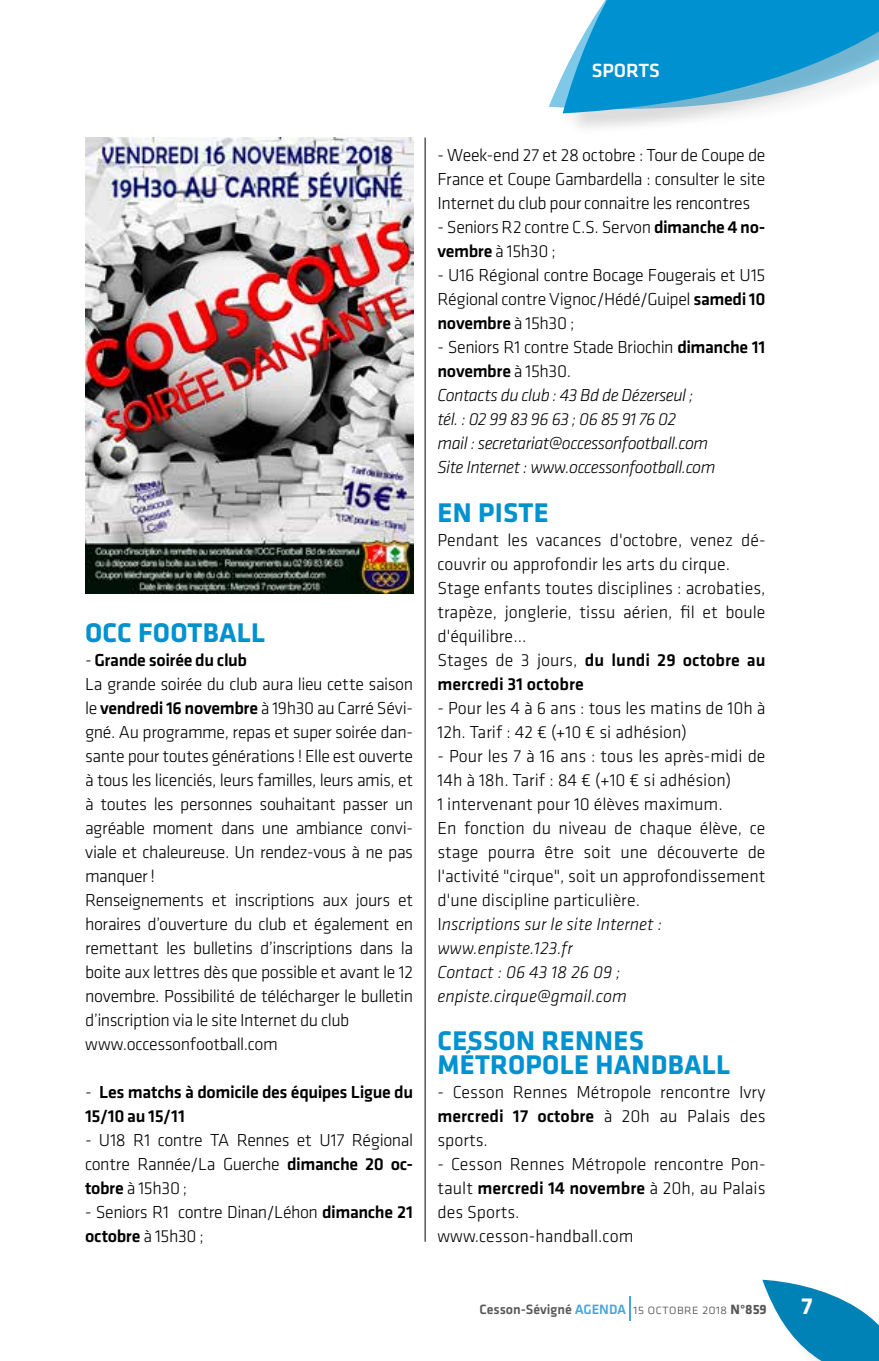
<style>
.page{position:relative;width:879px;height:1361px;background:#fff}
.page>*{position:absolute;margin:0;border:0;box-sizing:border-box;transform-origin:0 0}
.t1{font:700 28px/24px "Klavika";letter-spacing:.01em;color:#0092d0}
.t2{font:700 24px "Klavika";color:#fff}
.t3{font:500 19.8px "Klavika";color:#fff}
.t4{font:300 18px/24px "Klavika";letter-spacing:-.015em;color:#000}
.t5{font:italic 300 18px/24px "Klavika";letter-spacing:-.03em;color:#000}
.t6{font:500 18px/24px "Klavika";letter-spacing:-.02em;color:#000}
.t7{font:500 14px "Klavika";color:#57585a}
.s1{font-style:italic}
.s2{font-weight:500}
.s3{font-weight:300;font-style:italic}
.s4{font-style:normal}
.s5{font-weight:500;font-style:normal}
.s6{color:#49a6d8}
.s7{font-family:"Klavika Light Caps SC";font-weight:400}
.s8{font-weight:700}
</style>
<div class="page">
<svg style="left:549px;top:0;width:330px;height:123px"></svg>
<svg style="left:762px;top:1279px;width:117px;height:82px"></svg>
<svg style="left:629px;top:1296px;width:1px;height:24px"></svg>
<hr style="left:425px;top:137px;width:1px;height:1104px;background:#000">
<img style="left:85px;top:137px;width:328px;height:456px">
<p class="t3" style="left:592px;top:57px;width:70px">SPORTS</p>
<h1 class="t1" style="left:85px;top:619px;width:182px">OCC FOOTBALL</h1>
<p class="t4" style="left:85px;top:647px;width:330px"><span class="s1">-</span> <span class="s2">Grande soirée du club<br></span>La grande soirée du club aura lieu cette saison le <span class="s2">vendredi 16 novembre</span> à 19h30 au Carré Sévi&shy;gné. Au programme, repas et super soirée dan&shy;sante pour toutes générations ! Elle est ouverte à tous les licenciés, leurs familles, leurs amis, et à toutes les personnes souhaitant passer un agréable moment dans une ambiance convi&shy;viale et chaleureuse. Un rendez-vous à ne pas manquer !<br>Renseignements et inscriptions aux jours et horaires d’ouverture du club et également en remettant les bulletins d’inscriptions dans la boite aux lettres dès que possible et avant le 12 novembre. Possibilité de télécharger le bulletin d’inscription via le site Internet du club www.occessonfootball.com</p>
<p class="t6" style="left:85px;top:1079px;width:330px"><span class="s3">-</span> Les matchs à domicile des équipes Ligue du<br>15/10 au 15/11</p>
<p class="t4" style="left:85px;top:1127px;width:330px;text-align:justify"><span class="s1">-</span> U18 R1 contre TA Rennes et U17 Régional contre Rannée/La Guerche <span class="s2">dimanche 20 oc&shy;tobre</span> à 15h30 ;</p>
<p class="t4" style="left:85px;top:1199px;width:329px">- Seniors R1 contre Dinan/Léhon <span class="s2">dimanche 21 octobre</span> à 15h30 ;</p>
<p class="t4" style="left:437px;top:143px;width:329px;text-align:justify">- Week-end 27 et 28 octobre : Tour de Coupe de France et Coupe Gambardella : consulter le site Internet du club pour connaitre les rencontres</p>
<p class="t4" style="left:437px;top:215px;width:329px">- Seniors R2 contre C.S. Servon <span class="s2">dimanche 4 no&shy;vembre</span> à 15h30 ;</p>
<p class="t4" style="left:437px;top:263px;width:329px;text-align:justify">- U16 Régional contre Bocage Fougerais et U15<br>Régional contre Vignoc/Hédé/Guipel <span class="s2">samedi 10 novembre</span> à 15h30 ;</p>
<p class="t5" style="left:437px;top:335px;width:329px"><span class="s4">- Seniors R1 contre Stade Briochin</span> <span class="s5">dimanche 11 novembre</span> <span class="s4">à 15h30.<br></span>Contacts du club : 43 Bd de Dézerseul ;<br>tél. : 02 99 83 96 63 ; 06 85 91 76 02<br>mail : secretariat@occessonfootball.com<br>Site Internet : www.occessonfootball.com</p>
<h1 class="t1" style="left:437px;top:499px;width:113px">EN PISTE</h1>
<p class="t4" style="left:437px;top:527px;width:329px">Pendant les vacances d'octobre, venez dé&shy;couvrir ou approfondir les arts du cirque.<br>Stage enfants toutes disciplines : acrobaties, trapèze, jonglerie, tissu aérien, fil et boule d'équilibre...<br>Stages de 3 jours, <span class="s2">du lundi 29 octobre au mercredi 31 octobre</span></p>
<p class="t4" style="left:437px;top:695px;width:330px">- Pour les 4 à 6 ans : tous les matins de 10h à<br>12h. Tarif : 42 € (+10 € si adhésion)</p>
<p class="t4" style="left:437px;top:743px;width:330px">- Pour les 7 à 16 ans : tous les après-midi de 14h à 18h. Tarif : 84 € (+10 € si adhésion)<br>1 intervenant pour 10 élèves maximum.<br>En fonction du niveau de chaque élève, ce stage pourra être soit une découverte de l'activité "cirque", soit un approfondissement d'une discipline particulière.<br>I<span class="s1">nscriptions sur le site Internet : www.enpiste.123.fr<br>Contact : 06 43 18 26 09 ; enpiste.cirque@gmail.com</span></p>
<h1 class="t1" style="left:437px;top:1027px;width:294px">CESSON RENNES<br>MÉTROPOLE HANDBALL</h1>
<p class="t4" style="left:437px;top:1079px;width:330px;text-align:justify">- Cesson Rennes Métropole rencontre Ivry <span class="s2">mercredi 17 octobre</span> à 20h au Palais des sports.</p>
<p class="t4" style="left:437px;top:1151px;width:330px">- Cesson Rennes Métropole rencontre Pon&shy;tault <span class="s2">mercredi 14 novembre</span> à 20h, au Palais des Sports.<br>www.cesson-handball.com</p>
<p class="t7" style="left:479px;top:1299px;width:289px">Cesson-Sévigné <span class="s6">AGENDA</span> <span class="s7">15 octobre 2018</span> <span class="s8">N°859</span></p>
<h2 class="t2" style="left:801px;top:1288px;width:12px">7</h2>
</div>
